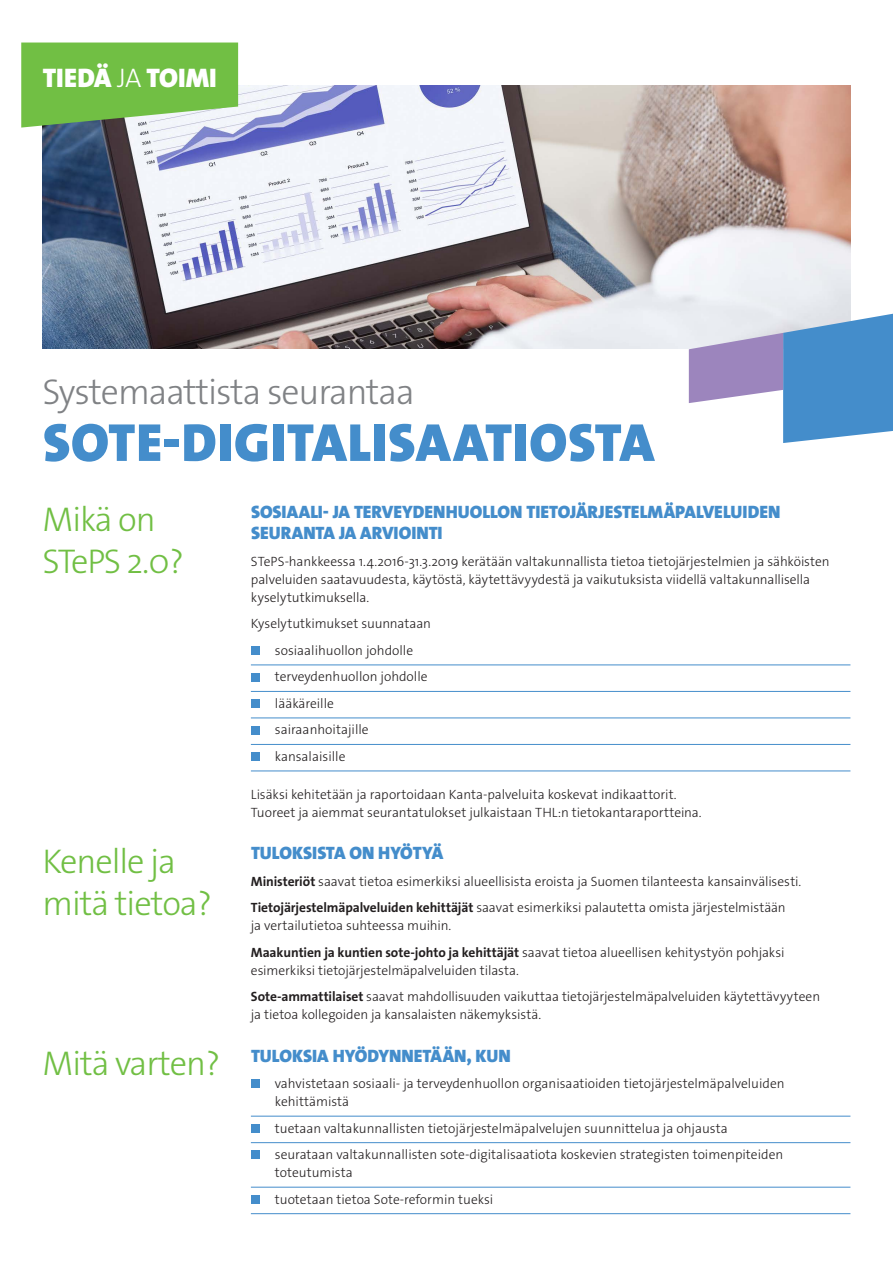
<style>
.page{position:relative;width:893px;height:1263px;background:#fff}
.page>*{position:absolute;margin:0;border:0;box-sizing:border-box;transform-origin:0 0}
.ISO_OTSIKKO_Gemena{font:900 54px "The Sans Os F";letter-spacing:.02em;color:#448dcb}
.ISO_OTSIKKO_Gemena-2{font:300 36px "The Sans Os F";letter-spacing:-.03em;color:#808285}
.ISO_OTSIKKO_Gemena-3{font:300 34.5px/42px "The Sans Os F";letter-spacing:-.03em;color:#71bf44}
.ISO_OTSIKKO_VERSAALI{font:900 27px "The Sans Os F";color:#fff}
.OTSIKKO_punainen{font:900 18px/21px "The Sans Os F";color:#448dcb}
.LEIPIS{font:300 13.5px/18px "The Sans Os F";letter-spacing:-.005em;color:#231f20}
.VIIVALISTA_sininen{font:300 13.5px/18px "The Sans Os F";color:#231f20}
.s1{font-weight:300}
.s2{font-weight:700}
</style>
<div class="page">
<hr style="left:251px;top:665px;width:599px;height:1px;background:#448dcb">
<hr style="left:251px;top:691px;width:599px;height:1px;background:#448dcb">
<hr style="left:251px;top:718px;width:599px;height:1px;background:#448dcb">
<hr style="left:251px;top:744px;width:599px;height:1px;background:#448dcb">
<hr style="left:251px;top:771px;width:599px;height:1px;background:#448dcb">
<hr style="left:251px;top:1116px;width:599px;height:1px;background:#448dcb">
<hr style="left:251px;top:1142px;width:599px;height:1px;background:#448dcb">
<hr style="left:251px;top:1187px;width:599px;height:1px;background:#448dcb">
<hr style="left:251px;top:1213px;width:599px;height:1px;background:#448dcb">
<div style="left:251px;top:646px;width:8px;height:9px;background:#448dcb"></div>
<div style="left:251px;top:673px;width:8px;height:8px;background:#448dcb"></div>
<div style="left:251px;top:699px;width:8px;height:9px;background:#448dcb"></div>
<div style="left:251px;top:726px;width:8px;height:8px;background:#448dcb"></div>
<div style="left:251px;top:752px;width:8px;height:9px;background:#448dcb"></div>
<div style="left:251px;top:1079px;width:8px;height:9px;background:#448dcb"></div>
<div style="left:251px;top:1124px;width:8px;height:8px;background:#448dcb"></div>
<div style="left:251px;top:1150px;width:8px;height:9px;background:#448dcb"></div>
<div style="left:251px;top:1195px;width:8px;height:8px;background:#448dcb"></div>
<img style="left:43px;top:85px;width:807px;height:264px">
<svg style="left:689px;top:314px;width:204px;height:129px"></svg>
<svg style="left:21px;top:43px;width:217px;height:85px;background:#7cc056"></svg>
<p class="ISO_OTSIKKO_VERSAALI" style="left:43px;top:60px;width:176px">TIEDÄ <span class="s1">JA</span> TOIMI</p>
<p class="ISO_OTSIKKO_Gemena-2" style="left:43px;top:369px;width:374px">Systemaattista seurantaa</p>
<p class="ISO_OTSIKKO_Gemena" style="left:43px;top:408px;width:613px">SOTE-DIGITALISAATIOSTA</p>
<p class="ISO_OTSIKKO_Gemena-3" style="left:43px;top:498px;width:143px">Mikä on<br>STePS 2.0?</p>
<p class="ISO_OTSIKKO_Gemena-3" style="left:43px;top:841px;width:171px">Kenelle ja mitä tietoa?</p>
<p class="ISO_OTSIKKO_Gemena-3" style="left:43px;top:1043px;width:179px">Mitä varten?</p>
<p class="OTSIKKO_punainen" style="left:251px;top:502px;width:531px">SOSIAALI- JA TERVEYDENHUOLLON TIETOJÄRJESTELMÄPALVELUIDEN<br>SEURANTA JA ARVIOINTI</p>
<p class="LEIPIS" style="left:251px;top:552px;width:580px">STePS-hankkeessa 1.4.2016-31.3.2019 kerätään valtakunnallista tietoa tietojärjestelmien ja sähköisten palveluiden saatavuudesta, käytöstä, käytettävyydestä ja vaikutuksista viidellä valtakunnallisella kyselytutkimuksella.</p>
<p class="LEIPIS" style="left:251px;top:615px;width:182px">Kyselytutkimukset suunnataan</p>
<p class="VIIVALISTA_sininen" style="left:275px;top:641px;width:140px">sosiaalihuollon johdolle</p>
<p class="VIIVALISTA_sininen" style="left:275px;top:668px;width:154px">terveydenhuollon johdolle</p>
<p class="VIIVALISTA_sininen" style="left:275px;top:694px;width:61px">lääkäreille</p>
<p class="VIIVALISTA_sininen" style="left:275px;top:721px;width:95px">sairaanhoitajille</p>
<p class="VIIVALISTA_sininen" style="left:275px;top:747px;width:72px">kansalaisille</p>
<p class="LEIPIS" style="left:251px;top:785px;width:452px">Lisäksi kehitetään ja raportoidaan Kanta-palveluita koskevat indikaattorit.<br>Tuoreet ja aiemmat seurantatulokset julkaistaan THL:n tietokantaraportteina.</p>
<p class="OTSIKKO_punainen" style="left:251px;top:843px;width:194px">TULOKSISTA ON HYÖTYÄ</p>
<p class="LEIPIS" style="left:251px;top:872px;width:552px"><span class="s2">Ministeriöt</span> saavat tietoa esimerkiksi alueellisista eroista ja Suomen tilanteesta kansainvälisesti.</p>
<p class="LEIPIS" style="left:251px;top:899px;width:536px"><span class="s2">Tietojärjestelmäpalveluiden kehittäjät</span> saavat esimerkiksi palautetta omista järjestelmistään ja vertailutietoa suhteessa muihin.</p>
<p class="LEIPIS" style="left:251px;top:943px;width:535px"><span class="s2">Maakuntien ja kuntien sote-johto ja kehittäjät</span> saavat tietoa alueellisen kehitystyön pohjaksi esimerkiksi tietojärjestelmäpalveluiden tilasta.</p>
<p class="LEIPIS" style="left:251px;top:988px;width:571px"><span class="s2">Sote-ammattilaiset</span> saavat mahdollisuuden vaikuttaa tietojärjestelmäpalveluiden käytettävyyteen ja tietoa kollegoiden ja kansalaisten näkemyksistä.</p>
<p class="OTSIKKO_punainen" style="left:251px;top:1045px;width:261px">TULOKSIA HYÖDYNNETÄÄN, KUN</p>
<p class="VIIVALISTA_sininen" style="left:275px;top:1074px;width:511px">vahvistetaan sosiaali- ja terveydenhuollon organisaatioiden tietojärjestelmäpalveluiden kehittämistä</p>
<p class="VIIVALISTA_sininen" style="left:275px;top:1119px;width:454px">tuetaan valtakunnallisten tietojärjestelmäpalvelujen suunnittelua ja ohjausta</p>
<p class="VIIVALISTA_sininen" style="left:275px;top:1145px;width:510px">seurataan valtakunnallisten sote-digitalisaatiota koskevien strategisten toimenpiteiden toteutumista</p>
<p class="VIIVALISTA_sininen" style="left:275px;top:1190px;width:220px">tuotetaan tietoa Sote-reformin tueksi</p>
</div>
